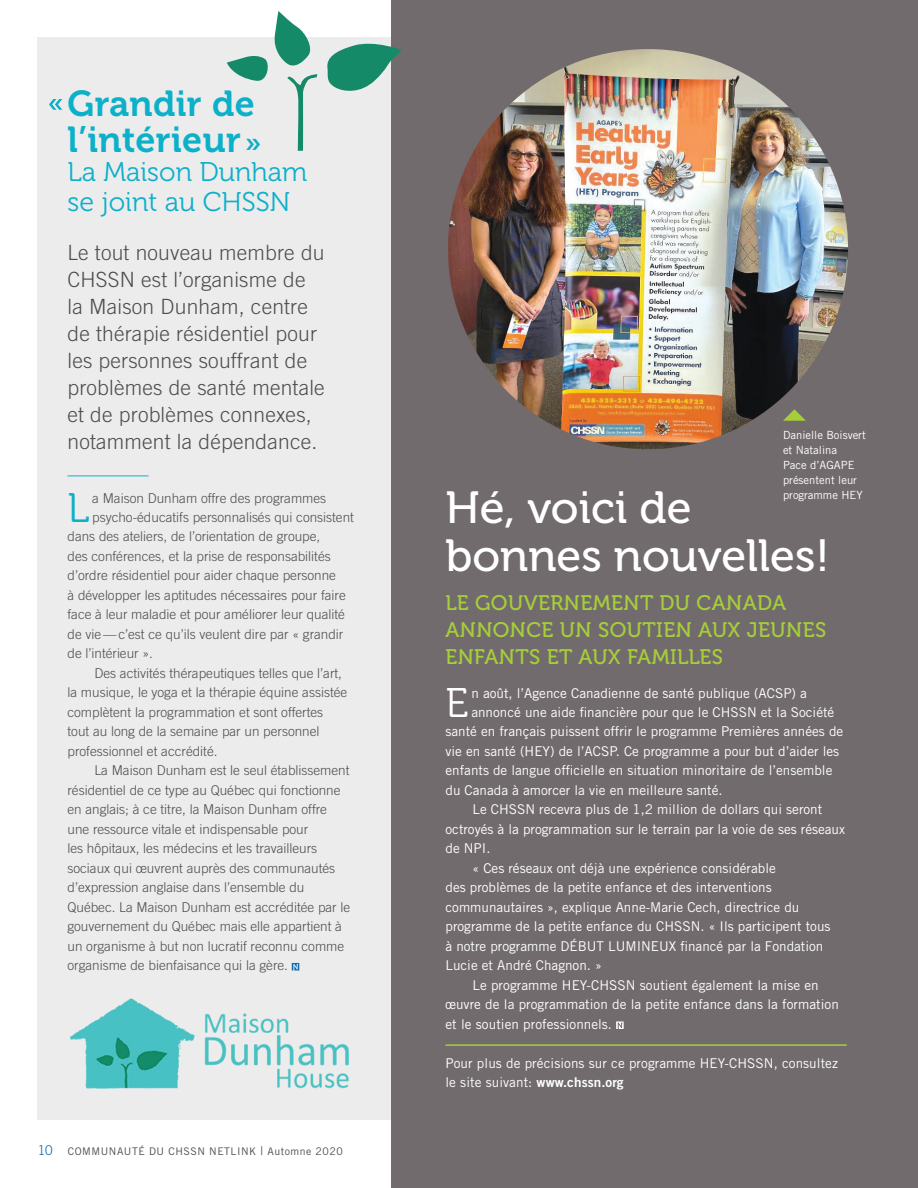
<style>
.page{position:relative;width:918px;height:1188px;background:#fff}
.page>*{position:absolute;margin:0;border:0;box-sizing:border-box;transform-origin:0 0}
.t1{font:45px/48px "Museo 500";color:#fff}
.t2{font:41.25px "Museo 300";color:#0cb0c9}
.t3{font:41.25px "Museo 300";color:#fff}
.t4{font:36px/36px "Museo 700";letter-spacing:.01em;color:#0cb0c9}
.t5{font:27px/30px "Museo 300";color:#0cb0c9}
.t6{font:300 21px/27px "Trade Gothic LT";letter-spacing:.01em;color:#4b4c4d}
.t7{font:21px/27px "Museo 500";letter-spacing:.02em;color:#a6ce39}
.t8{font:300 13.5px "Trade Gothic LT";color:#4b4c4d}
.t9{font:13.5px/19.5px "Trade Gothic LT";color:#fff}
.t10{font:11.25px/15px "Trade Gothic LT";color:#fff}
.t11{font:10.5px "Trade Gothic LT";letter-spacing:.05em;color:#4b4c4d}
.s1{font-size:27px}
.s2{font-weight:300;font-size:13.5px;color:#0f6aab}
.s3{font-size:12px}
.s4{font-family:"Trade Gothic LT Bold Two"}
</style>
<div class="page">
<div style="left:38px;top:38px;width:842px;height:1082px;background:#edeced"></div>
<hr style="left:68px;top:476px;width:80px;height:1px;background:#0cb0c9">
<svg style="left:292px;top:963px;width:7px;height:7px"></svg>
<div style="left:392px;top:0;width:526px;height:1188px;background:#726b6e"></div>
<svg style="left:616px;top:1021px;width:8px;height:8px"></svg>
<hr style="left:446px;top:1044px;width:401px;height:2px;background:#a6ce39">
<svg style="left:783px;top:409px;width:23px;height:12px"></svg>
<svg style="left:49px;top:99px;width:13px;height:11px"></svg>
<img style="left:70px;top:998px;width:279px;height:91px">
<svg style="left:327px;top:40px;width:75px;height:53px"></svg>
<svg style="left:227px;top:11px;width:90px;height:140px"></svg>
<img style="left:448px;top:49px;width:400px;height:400px;border-radius:200px">
<h3 class="t4" style="left:68px;top:86px;width:196px">Grandir de l’intérieur<span class="s1">»</span></h3>
<h3 class="t5" style="left:67px;top:158px;width:241px">La Maison Dunham se joint au CHSSN</h3>
<h3 class="t6" style="left:68px;top:238px;width:259px">Le tout nouveau membre du<br>CHSSN est l’organisme de la Maison Dunham, centre de thérapie résidentiel pour les personnes souffrant de problèmes de santé mentale et de problèmes connexes, notamment la dépendance.</h3>
<h2 class="t2" style="left:68px;top:486px;width:23px">L</h2>
<p class="t8" style="left:92px;top:490px;width:236px">a Maison Dunham offre des programmes</p>
<p class="t8" style="left:92px;top:509px;width:263px">psycho-éducatifs personnalisés qui consistent</p>
<p class="t8" style="left:67px;top:529px;width:254px">dans des ateliers, de l’orientation de groupe,</p>
<p class="t8" style="left:67px;top:548px;width:265px">des conférences, et la prise de responsabilités</p>
<p class="t8" style="left:67px;top:568px;width:270px">d’ordre résidentiel pour aider chaque personne</p>
<p class="t8" style="left:67px;top:587px;width:280px">à développer les aptitudes nécessaires pour faire</p>
<p class="t8" style="left:67px;top:607px;width:279px">face à leur maladie et pour améliorer leur qualité</p>
<p class="t8" style="left:67px;top:626px;width:277px">de vie — c’est ce qu’ils veulent dire par « grandir</p>
<p class="t8" style="left:67px;top:646px;width:87px">de l’intérieur ».</p>
<p class="t8" style="left:94px;top:665px;width:249px">Des activités thérapeutiques telles que l’art,</p>
<p class="t8" style="left:67px;top:685px;width:281px">la musique, le yoga et la thérapie équine assistée</p>
<p class="t8" style="left:67px;top:704px;width:257px">complètent la programmation et sont offertes</p>
<p class="t8" style="left:67px;top:724px;width:254px">tout au long de la semaine par un personnel</p>
<p class="t8" style="left:67px;top:743px;width:152px">professionnel et accrédité.</p>
<p class="t8" style="left:94px;top:763px;width:257px">La Maison Dunham est le seul établissement</p>
<p class="t8" style="left:67px;top:782px;width:275px">résidentiel de ce type au Québec qui fonctionne</p>
<p class="t8" style="left:67px;top:802px;width:261px">en anglais; à ce titre, la Maison Dunham offre</p>
<p class="t8" style="left:67px;top:821px;width:242px">une ressource vitale et indispensable pour</p>
<p class="t8" style="left:67px;top:841px;width:251px">les hôpitaux, les médecins et les travailleurs</p>
<p class="t8" style="left:67px;top:860px;width:269px">sociaux qui œuvrent auprès des communautés</p>
<p class="t8" style="left:67px;top:880px;width:239px">d’expression anglaise dans l’ensemble du</p>
<p class="t8" style="left:67px;top:899px;width:284px">Québec. La Maison Dunham est accréditée par le</p>
<p class="t8" style="left:67px;top:919px;width:276px">gouvernement du Québec mais elle appartient à</p>
<p class="t8" style="left:67px;top:938px;width:278px">un organisme à but non lucratif reconnu comme</p>
<p class="t8" style="left:67px;top:958px;width:222px">organisme de bienfaisance qui la gère.</p>
<p class="t11" style="left:38px;top:1145px;width:307px"><span class="s2">10</span> COMMUNAUTÉ DU CHSSN NETLINK <span class="s3">|</span> Automne 2020</p>
<p class="t10" style="left:783px;top:427px;width:84px">Danielle Boisvert et Natalina<br>Pace d’AGAPE présentent leur programme HEY</p>
<h1 class="t1" style="left:446px;top:484px;width:386px">Hé, voici de bonnes nouvelles!</h1>
<h3 class="t7" style="left:446px;top:590px;width:382px">LE GOUVERNEMENT DU CANADA<br>ANNONCE UN SOUTIEN AUX JEUNES<br>ENFANTS ET AUX FAMILLES</h3>
<h2 class="t3" style="left:446px;top:681px;width:25px">E</h2>
<p class="t9" style="left:471px;top:683px;width:337px">n août, l’Agence Canadienne de santé publique (ACSP) a</p>
<p class="t9" style="left:471px;top:702px;width:364px">annoncé une aide financière pour que le CHSSN et la Société</p>
<p class="t9" style="left:446px;top:722px;width:399px">santé en français puissent offrir le programme Premières années de</p>
<p class="t9" style="left:446px;top:741px;width:395px">vie en santé (HEY) de l’ACSP. Ce programme a pour but d’aider les</p>
<p class="t9" style="left:446px;top:761px;width:388px">enfants de langue officielle en situation minoritaire de l’ensemble</p>
<p class="t9" style="left:446px;top:780px;width:279px">du Canada à amorcer la vie en meilleure santé.</p>
<p class="t9" style="left:473px;top:800px;width:351px">Le CHSSN recevra plus de 1,2 million de dollars qui seront</p>
<p class="t9" style="left:446px;top:819px;width:401px">octroyés à la programmation sur le terrain par la voie de ses réseaux</p>
<p class="t9" style="left:446px;top:839px;width:46px">de NPI.</p>
<p class="t9" style="left:473px;top:858px;width:305px">« Ces réseaux ont déjà une expérience considérable</p>
<p class="t9" style="left:446px;top:878px;width:328px">des problèmes de la petite enfance et des interventions</p>
<p class="t9" style="left:446px;top:897px;width:355px">communautaires », explique Anne-Marie Cech, directrice du</p>
<p class="t9" style="left:446px;top:917px;width:387px">programme de la petite enfance du CHSSN. « Ils participent tous</p>
<p class="t9" style="left:446px;top:936px;width:379px">à notre programme DÉBUT LUMINEUX financé par la Fondation</p>
<p class="t9" style="left:446px;top:956px;width:158px">Lucie et André Chagnon. »</p>
<p class="t9" style="left:473px;top:975px;width:348px">Le programme HEY-CHSSN soutient également la mise en</p>
<p class="t9" style="left:446px;top:995px;width:395px">œuvre de la programmation de la petite enfance dans la formation</p>
<p class="t9" style="left:446px;top:1014px;width:168px">et le soutien professionnels.</p>
<p class="t9" style="left:446px;top:1053px;width:394px">Pour plus de précisions sur ce programme HEY-CHSSN, consultez le site suivant: <span class="s4">www.chssn.org</span></p>
</div>
